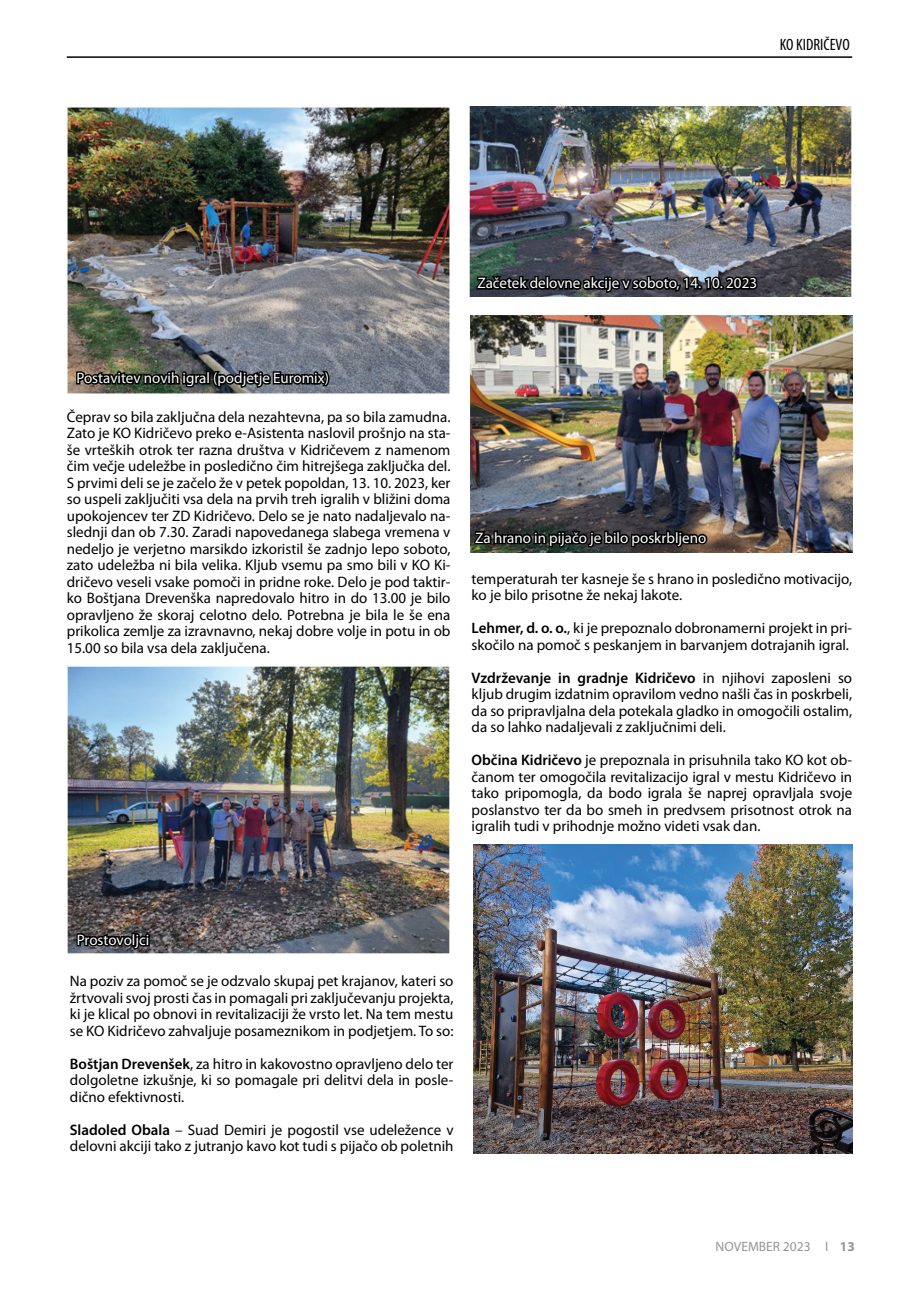
<style>
.page{position:relative;width:919px;height:1289px;background:#fff}
.page>*{position:absolute;margin:0;border:0;box-sizing:border-box;transform-origin:0 0}
.t1{font:condensed 16.5px "Myriad Pro";color:#000101}
.t2{font:15.15px/16.5px "Myriad Pro";color:#000101;text-align:justify}
.t3{font:15.15px "Myriad Pro";color:#fff}
.t4{font:13.5px "Myriad Pro";color:#939598}
.s1{font-weight:600}
.s2{font-weight:700}
</style>
<div class="page">
<hr style="left:67px;top:56px;width:785px;height:2px;background:#000101">
<img style="left:67px;top:107px;width:383px;height:287px">
<img style="left:75px;top:285px;width:256px;height:109px">
<img style="left:67px;top:666px;width:383px;height:288px">
<svg style="left:75px;top:930px;width:75px;height:24px;background:#38383b"></svg>
<img style="left:469px;top:106px;width:383px;height:191px">
<img style="left:475px;top:190px;width:284px;height:124px">
<img style="left:469px;top:314px;width:383px;height:238px">
<img style="left:472px;top:445px;width:236px;height:108px">
<img style="left:473px;top:844px;width:379px;height:309px">
<p class="t1" style="left:779px;top:35px;width:71px">KO KIDRIČEVO</p>
<p class="t3" style="left:477px;top:274px;width:281px">Začetek delovne akcije v soboto, 14. 10. 2023</p>
<p class="t3" style="left:76px;top:368px;width:254px">Postavitev novih igral (podjetje Euromix)</p>
<p class="t2" style="left:67px;top:408px;width:385px">Čeprav so bila zaključna dela nezahtevna, pa so bila zamudna.<br>Zato je KO Kidričevo preko e-Asistenta naslovil prošnjo na sta&shy;še vrteških otrok ter razna društva v Kidričevem z namenom čim večje udeležbe in posledično čim hitrejšega zaključka del.<br>S prvimi deli se je začelo že v petek popoldan, 13. 10. 2023, ker so uspeli zaključiti vsa dela na prvih treh igralih v bližini doma upokojencev ter ZD Kidričevo. Delo se je nato nadaljevalo na&shy;slednji dan ob 7.30. Zaradi napovedanega slabega vremena v nedeljo je verjetno marsikdo izkoristil še zadnjo lepo soboto, zato udeležba ni bila velika. Kljub vsemu pa smo bili v KO Ki&shy;dričevo veseli vsake pomoči in pridne roke. Delo je pod taktir&shy;ko Boštjana Drevenška napredovalo hitro in do 13.00 je bilo opravljeno že skoraj celotno delo. Potrebna je bila le še ena prikolica zemlje za izravnavno, nekaj dobre volje in potu in ob 15.00 so bila vsa dela zaključena.</p>
<p class="t3" style="left:475px;top:528px;width:232px">Za hrano in pijačo je bilo poskrbljeno</p>
<p class="t2" style="left:471px;top:570px;width:382px">temperaturah ter kasneje še s hrano in posledično motivacijo, ko je bilo prisotne že nekaj lakote.</p>
<p class="t2" style="left:471px;top:619px;width:382px"><span class="s1">Lehmer, d. o. o.</span>, ki je prepoznalo dobronamerni projekt in pri&shy;skočilo na pomoč s peskanjem in barvanjem dotrajanih igral.</p>
<p class="t2" style="left:471px;top:669px;width:382px"><span class="s1">Vzdrževanje in gradnje Kidričevo</span> in njihovi zaposleni so kljub drugim izdatnim opravilom vedno našli čas in poskrbeli, da so pripravljalna dela potekala gladko in omogočili ostalim, da so lahko nadaljevali z zaključnimi deli.</p>
<p class="t2" style="left:471px;top:751px;width:382px"><span class="s1">Občina Kidričevo</span> je prepoznala in prisuhnila tako KO kot ob&shy;čanom ter omogočila revitalizacijo igral v mestu Kidričevo in tako pripomogla, da bodo igrala še naprej opravljala svoje poslanstvo ter da bo smeh in predvsem prisotnost otrok na igralih tudi v prihodnje možno videti vsak dan.</p>
<p class="t3" style="left:77px;top:930px;width:74px">Prostovoljci</p>
<p class="t2" style="left:70px;top:972px;width:385px">Na poziv za pomoč se je odzvalo skupaj pet krajanov, kateri so žrtvovali svoj prosti čas in pomagali pri zaključevanju projekta, ki je klical po obnovi in revitalizaciji že vrsto let. Na tem mestu se KO Kidričevo zahvaljuje posameznikom in podjetjem. To so:</p>
<p class="t2" style="left:70px;top:1055px;width:385px"><span class="s1">Boštjan Drevenšek</span>, za hitro in kakovostno opravljeno delo ter dolgoletne izkušnje, ki so pomagale pri delitvi dela in posle&shy;dično efektivnosti.</p>
<p class="t2" style="left:70px;top:1121px;width:385px"><span class="s1">Sladoled Obala</span> – Suad Demiri je pogostil vse udeležence v delovni akciji tako z jutranjo kavo kot tudi s pijačo ob poletnih</p>
<p class="t4" style="left:715px;top:1237px;width:141px">NOVEMBER 2023 I <span class="s2">13</span></p>
</div>
